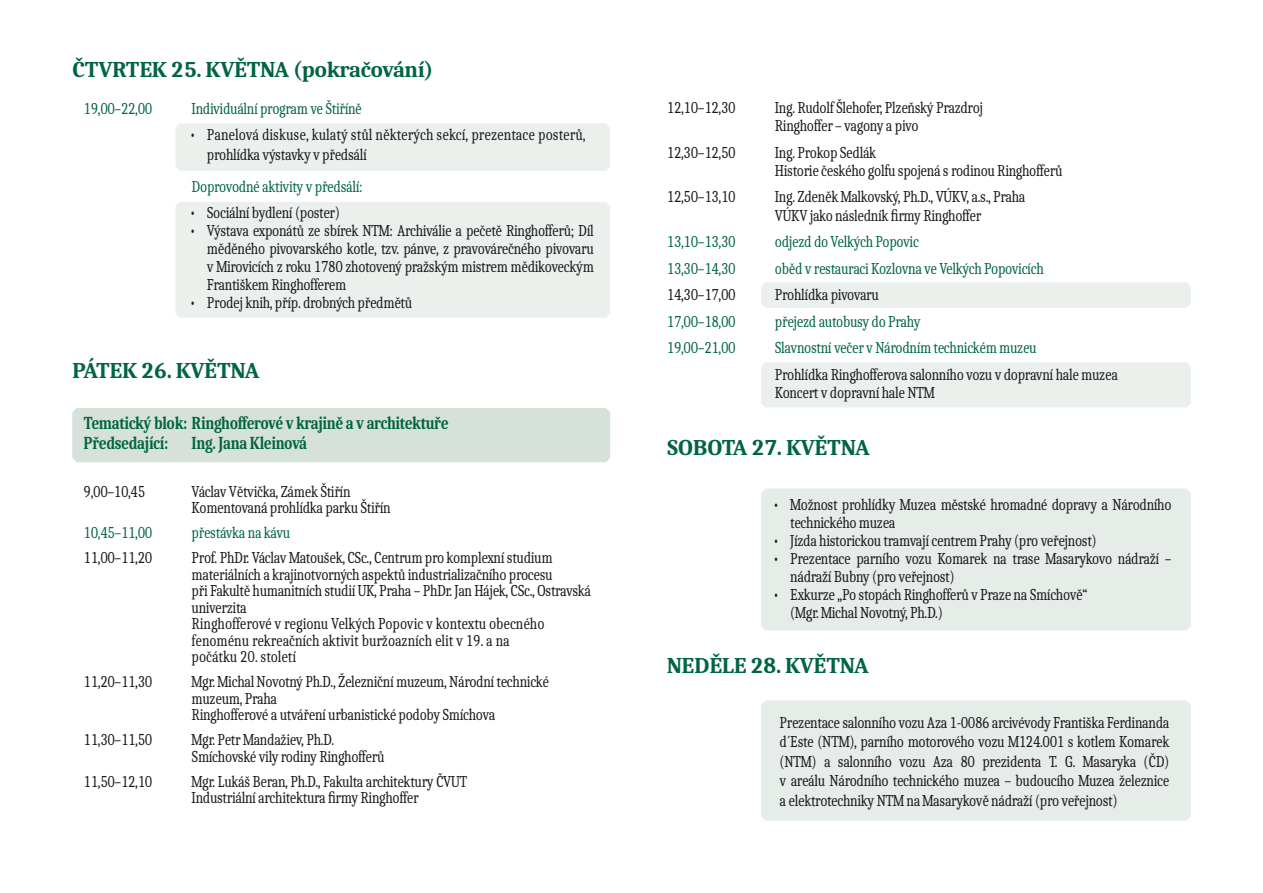
<style>
.page{position:relative;width:1263px;height:893px;background:#fff}
.page>*{position:absolute;margin:0;border:0;box-sizing:border-box;transform-origin:0 0}
.t1{font:700 22.5px "Caladea";letter-spacing:-.025em;color:#006540}
.t2{font:700 18.15px/19.5px "Caladea";letter-spacing:-.025em;color:#006540;scale:.82 1}
.t3{font:16.5px/16.5px "Caladea";letter-spacing:-.025em;color:#1a171c;scale:.82 1}
.t4{font:16.5px "Caladea";letter-spacing:-.025em;color:#006540;scale:.82 1}
.t5{font:16.5px/19.5px "Caladea";color:#1a171c;scale:.82 1}
</style>
<div class="page">
<div style="left:175px;top:123px;width:435px;height:48px;background:#ebf0ec"></div>
<div style="left:175px;top:202px;width:435px;height:116px;background:#ebf0ec"></div>
<div style="left:761px;top:488px;width:430px;height:142px;background:#e6ece7"></div>
<div style="left:761px;top:362px;width:430px;height:45px;background:#ebf0ec"></div>
<div style="left:761px;top:282px;width:430px;height:26px;background:#ebf0ec"></div>
<div style="left:72px;top:408px;width:538px;height:54px;background:#d6e1da"></div>
<div style="left:761px;top:700px;width:430px;height:121px;background:#e6ece7"></div>
<h1 class="t1" style="left:72px;top:56px;width:363px">ČTVRTEK 25. KVĚTNA (pokračování)</h1>
<p class="t4" style="left:84px;top:98px;width:85px">19,00–22,00</p>
<p class="t4" style="left:192px;top:98px;width:209px">Individuální program ve Štiříně</p>
<p class="t5" style="left:207px;top:124px;width:463px;text-indent:-17px">• Panelová diskuse, kulatý stůl některých sekcí, prezentace posterů, prohlídka výstavky v předsálí</p>
<p class="t4" style="left:192px;top:176px;width:210px">Doprovodné aktivity v předsálí:</p>
<p class="t3" style="left:190px;top:204px;width:185px">• Sociální bydlení (poster)</p>
<p class="t3" style="left:207px;top:221px;width:473px;line-height:18px;text-align:justify;text-indent:-17px">• Výstava exponátů ze sbírek NTM: Archiválie a pečetě Ringhofferů; Díl měděného pivovarského kotle, tzv. pánve, z pravovárečného pivovaru v Mirovicích z roku 1780 zhotovený pražským mistrem mědikoveckým Františkem Ringhofferem</p>
<p class="t3" style="left:190px;top:294px;width:273px">• Prodej knih, příp. drobných předmětů</p>
<h1 class="t1" style="left:72px;top:357px;width:189px">PÁTEK 26. KVĚTNA</h1>
<p class="t2" style="left:84px;top:413px;width:447px">Tematický blok: Ringhofferové v krajině a v architektuře<br>Předsedající:</p>
<p class="t2" style="left:192px;top:433px;width:142px">Ing. Jana Kleinová</p>
<p class="t3" style="left:84px;top:483px;width:77px">9,00–10,45</p>
<p class="t3" style="left:192px;top:483px;width:244px">Václav Větvička, Zámek Štiřín<br>Komentovaná prohlídka parku Štiřín</p>
<p class="t4" style="left:84px;top:523px;width:85px">10,45–11,00</p>
<p class="t4" style="left:192px;top:523px;width:122px">přestávka na kávu</p>
<p class="t3" style="left:84px;top:549px;width:85px">11,00–11,20</p>
<p class="t3" style="left:192px;top:549px;width:489px">Prof. PhDr. Václav Matoušek, CSc., Centrum pro komplexní studium materiálních a krajinotvorných aspektů industrializačního procesu<br>při Fakultě humanitních studií UK, Praha – PhDr. Jan Hájek, CSc., Ostravská univerzita<br>Ringhofferové v regionu Velkých Popovic v kontextu obecného fenoménu rekreačních aktivit buržoazních elit v 19. a na<br>počátku 20. století</p>
<p class="t3" style="left:84px;top:673px;width:85px">11,20–11,30</p>
<p class="t3" style="left:192px;top:673px;width:437px">Mgr. Michal Novotný Ph.D., Železniční muzeum, Národní technické muzeum, Praha<br>Ringhofferové a utváření urbanistické podoby Smíchova</p>
<p class="t3" style="left:84px;top:731px;width:85px">11,30–11,50</p>
<p class="t3" style="left:192px;top:731px;width:237px">Mgr. Petr Mandažiev, Ph.D.<br>Smíchovské vily rodiny Ringhofferů</p>
<p class="t3" style="left:84px;top:773px;width:85px">11,50–12,10</p>
<p class="t3" style="left:192px;top:773px;width:338px">Mgr. Lukáš Beran, Ph.D., Fakulta architektury ČVUT<br>Industriální architektura firmy Ringhoffer</p>
<p class="t3" style="left:667px;top:99px;width:85px">12,10–12,30</p>
<p class="t3" style="left:775px;top:99px;width:255px;line-height:18px">Ing. Rudolf Šlehofer, Plzeňský Prazdroj<br>Ringhoffer – vagony a pivo</p>
<p class="t3" style="left:667px;top:144px;width:85px">12,30–12,50</p>
<p class="t3" style="left:775px;top:143px;width:352px;line-height:18px">Ing. Prokop Sedlák<br>Historie českého golfu spojená s rodinou Ringhofferů</p>
<p class="t3" style="left:667px;top:188px;width:85px">12,50–13,10</p>
<p class="t3" style="left:775px;top:188px;width:307px;line-height:18px">Ing. Zdeněk Malkovský, Ph.D., VÚKV, a.s., Praha<br>VÚKV jako následník firmy Ringhoffer</p>
<p class="t4" style="left:667px;top:232px;width:85px">13,10–13,30</p>
<p class="t4" style="left:775px;top:232px;width:177px">odjezd do Velkých Popovic</p>
<p class="t4" style="left:667px;top:258px;width:85px">13,30–14,30</p>
<p class="t4" style="left:775px;top:258px;width:329px">oběd v restauraci Kozlovna ve Velkých Popovicích</p>
<p class="t3" style="left:667px;top:286px;width:85px">14,30–17,00</p>
<p class="t3" style="left:775px;top:286px;width:128px">Prohlídka pivovaru</p>
<p class="t4" style="left:667px;top:311px;width:85px">17,00–18,00</p>
<p class="t4" style="left:775px;top:311px;width:179px">přejezd autobusy do Prahy</p>
<p class="t4" style="left:667px;top:338px;width:85px">19,00–21,00</p>
<p class="t4" style="left:775px;top:338px;width:321px">Slavnostní večer v Národním technickém muzeu</p>
<p class="t3" style="left:775px;top:365px;width:420px;line-height:18px">Prohlídka Ringhofferova salonního vozu v dopravní hale muzea<br>Koncert v dopravní hale NTM</p>
<h1 class="t1" style="left:667px;top:434px;width:204px">SOBOTA 27. KVĚTNA</h1>
<p class="t3" style="left:790px;top:495px;width:466px;line-height:18px;text-indent:-17px">• Možnost prohlídky Muzea městské hromadné dopravy a Národního technického muzea</p>
<p class="t3" style="left:773px;top:531px;width:396px">• Jízda historickou tramvají centrem Prahy (pro veřejnost)</p>
<p class="t3" style="left:790px;top:549px;width:466px;line-height:18px;text-indent:-17px">• Prezentace parního vozu Komarek na trase Masarykovo nádraží – nádraží Bubny (pro veřejnost)</p>
<p class="t3" style="left:790px;top:585px;width:364px;line-height:18px;text-indent:-17px">• Exkurze „Po stopách Ringhofferů v Praze na Smíchově“ (Mgr. Michal Novotný, Ph.D.)</p>
<h1 class="t1" style="left:667px;top:651px;width:203px">NEDĚLE 28. KVĚTNA</h1>
<p class="t3" style="left:780px;top:712px;width:477px;line-height:19.5px;text-align:justify">Prezentace salonního vozu Aza 1-0086 arcivévody Františka Ferdinanda d´Este (NTM), parního motorového vozu M124.001 s kotlem Komarek (NTM) a salonního vozu Aza 80 prezidenta T. G. Masaryka (ČD) v areálu Národního technického muzea – budoucího Muzea železnice a elektrotechniky NTM na Masarykově nádraží (pro veřejnost)</p>
</div>
